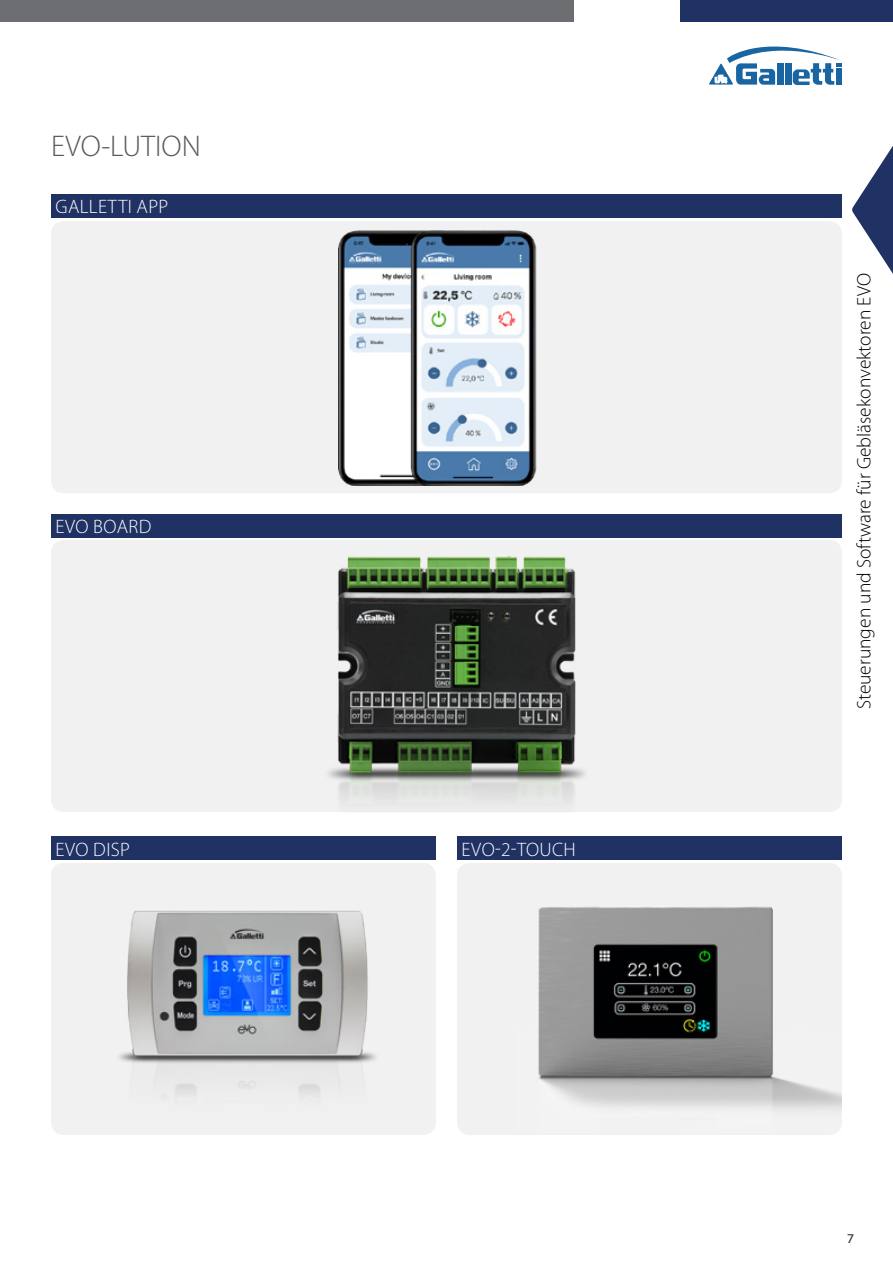
<style>
.page{position:relative;width:893px;height:1263px;background:#fff}
.page>*{position:absolute;margin:0;border:0;box-sizing:border-box;transform-origin:0 0}
.t1{font:300 30px "Myriad Pro";color:#58595b}
.t2{font:300 19.5px "Myriad Pro";color:#000}
.t3{font:300 19.5px "Myriad Pro";letter-spacing:.02em;color:#fff}
.t4{font:13.5px "Myriad Pro";color:#58595b}
</style>
<div class="page">
<svg style="left:709px;top:46px;width:133px;height:39px"></svg>
<svg style="left:852px;top:146px;width:41px;height:128px"></svg>
<div style="left:0;top:0;width:574px;height:21px;background:#6d6e71"></div>
<div style="left:680px;top:0;width:213px;height:21px;background:#203264"></div>
<div style="left:51px;top:221px;width:791px;height:272px;background:#f1f1f2;border-radius:13px"></div>
<div style="left:51px;top:540px;width:791px;height:272px;background:#f1f1f2;border-radius:13px"></div>
<div style="left:51px;top:863px;width:385px;height:272px;background:#f1f1f2;border-radius:13px"></div>
<div style="left:457px;top:863px;width:385px;height:272px;background:#f1f1f2;border-radius:13px"></div>
<img style="left:328px;top:556px;width:257px;height:247px">
<img style="left:338px;top:230px;width:199px;height:256px">
<img style="left:119px;top:910px;width:257px;height:186px">
<img style="left:538px;top:906px;width:304px;height:203px">
<div style="left:51px;top:194px;width:791px;height:24px;background:#203264"></div>
<div style="left:51px;top:514px;width:791px;height:24px;background:#203264"></div>
<div style="left:51px;top:837px;width:385px;height:23px;background:#203264"></div>
<div style="left:457px;top:837px;width:385px;height:23px;background:#203264"></div>
<h1 class="t1" style="left:51px;top:130px;width:151px">EVO-LUTION</h1>
<p class="t3" style="left:55px;top:196px;width:114px">GALLETTI APP</p>
<p class="t3" style="left:55px;top:516px;width:51px">EVO BOARD</p>
<p class="t3" style="left:55px;top:839px;width:59px">EVO DISP</p>
<p class="t3" style="left:462px;top:839px;width:78px">EVO-2-TOUCH</p>
<p class="t2" style="left:853px;top:709px;width:438px;rotate:-90deg">STEUERUNGEN UND SOFTWARE FÜR GEBLÄSEKONVEKTOREN EVO</p>
<p class="t4" style="left:847px;top:1230px;width:8px">7</p>
</div>
